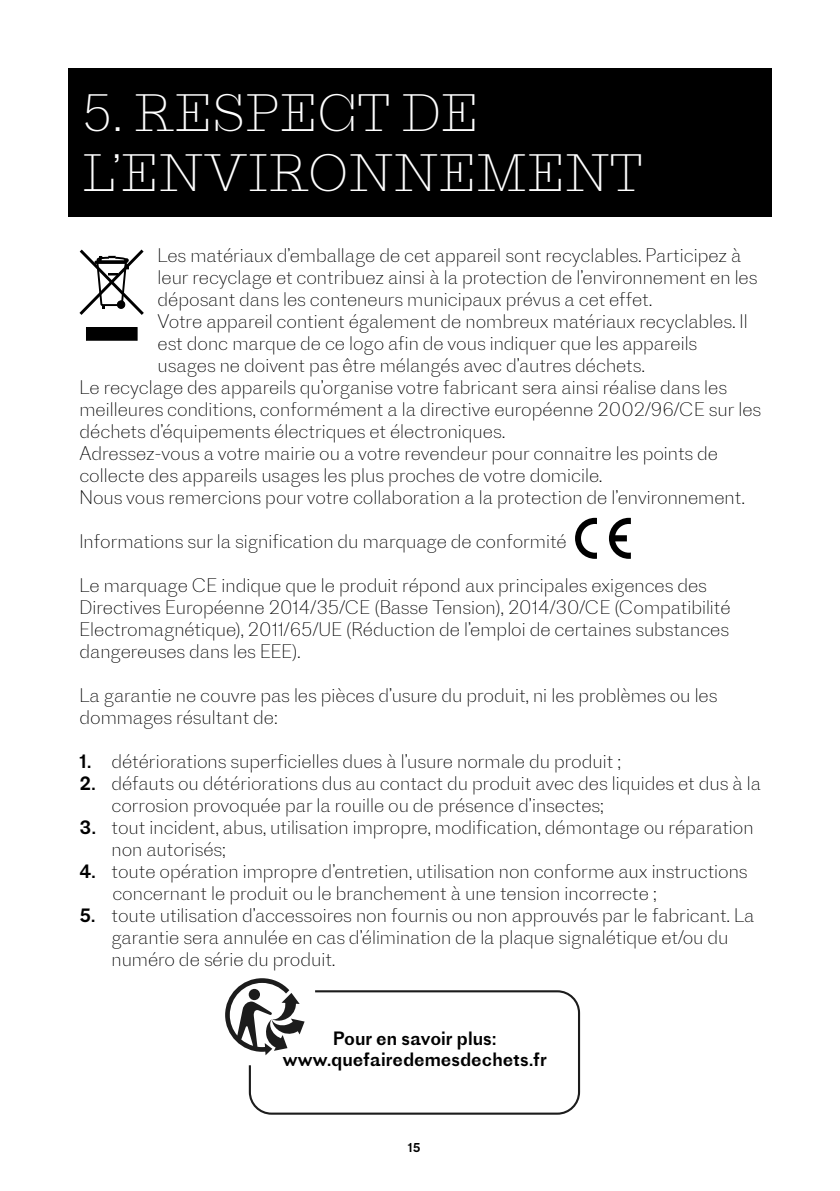
<style>
.page{position:relative;width:840px;height:1191px;background:#fff}
.page>*{position:absolute;margin:0;border:0;box-sizing:border-box;transform-origin:0 0}
.t1{font:200 48px/60px "Proto Slab";letter-spacing:.01em;color:#fff}
.t2{font:200 18px/22px "Proto Grotesk";color:#000}
.t3{font:18px/21.6px "Proto Grotesk";color:#000;text-align:center}
.t4{font:12px "Proto Grotesk";color:#000}
.s1{font-weight:400}
</style>
<div class="page">
<svg style="left:248px;top:990px;width:333px;height:125px"></svg>
<svg style="left:225px;top:978px;width:79px;height:77px"></svg>
<svg style="left:575px;top:518px;width:55px;height:41px"></svg>
<div style="left:86px;top:327px;width:51px;height:13px;background:#000"></div>
<svg style="left:79px;top:249px;width:65px;height:66px"></svg>
<div style="left:68px;top:68px;width:703px;height:149px;background:#000"></div>
<h1 class="t1" style="left:82px;top:82px;width:561px">5. RESPECT DE<br>L’ENVIRONNEMENT</h1>
<p class="t2" style="left:157px;top:244px;width:585px">Les matériaux d’emballage de cet appareil sont recyclables. Participez à</p>
<p class="t2" style="left:157px;top:266px;width:601px">leur recyclage et contribuez ainsi à la protection de l’environnement en les</p>
<p class="t2" style="left:157px;top:288px;width:496px">déposant dans les conteneurs municipaux prévus a cet effet.</p>
<p class="t2" style="left:157px;top:310px;width:591px">Votre appareil contient également de nombreux matériaux recyclables. Il</p>
<p class="t2" style="left:157px;top:332px;width:541px">est donc marque de ce logo afin de vous indiquer que les appareils</p>
<p class="t2" style="left:157px;top:354px;width:489px">usages ne doivent pas être mélangés avec d’autres déchets.</p>
<p class="t2" style="left:79px;top:376px;width:648px">Le recyclage des appareils qu’organise votre fabricant sera ainsi réalise dans les</p>
<p class="t2" style="left:79px;top:398px;width:682px">meilleures conditions, conformément a la directive européenne 2002/96/CE sur les</p>
<p class="t2" style="left:79px;top:420px;width:427px">déchets d’équipements électriques et électroniques.</p>
<p class="t2" style="left:79px;top:442px;width:639px">Adressez-vous a votre mairie ou a votre revendeur pour connaitre les points de</p>
<p class="t2" style="left:79px;top:464px;width:524px">collecte des appareils usages les plus proches de votre domicile.</p>
<p class="t2" style="left:79px;top:486px;width:666px">Nous vous remercions pour votre collaboration a la protection de l’environnement.</p>
<p class="t2" style="left:79px;top:530px;width:488px">Informations sur la signification du marquage de conformité</p>
<p class="t2" style="left:79px;top:574px;width:652px">Le marquage CE indique que le produit répond aux principales exigences des Directives Européenne 2014/35/CE (Basse Tension), 2014/30/CE (Compatibilité Electromagnétique), 2011/65/UE (Réduction de l’emploi de certaines substances dangereuses dans les EEE).</p>
<p class="t2" style="left:79px;top:684px;width:639px">La garantie ne couvre pas les pièces d’usure du produit, ni les problèmes ou les dommages résultant de:</p>
<p class="t2" style="left:79px;top:750px;width:543px"><span class="s1">1.</span> détériorations superficielles dues à l’usure normale du produit ;</p>
<p class="t2" style="left:111px;top:772px;width:650px;text-indent:-32px"><span class="s1">2.</span> défauts ou détériorations dus au contact du produit avec des liquides et dus à la corrosion provoquée par la rouille ou de présence d’insectes;</p>
<p class="t2" style="left:111px;top:815px;width:643px;text-indent:-32px"><span class="s1">3.</span> tout incident, abus, utilisation impropre, modification, démontage ou réparation non autorisés;</p>
<p class="t2" style="left:112px;top:859px;width:636px;text-indent:-33px"><span class="s1">4.</span> toute opération impropre d’entretien, utilisation non conforme aux instructions concernant le produit ou le branchement à une tension incorrecte ;</p>
<p class="t2" style="left:111px;top:903px;width:644px;text-indent:-32px"><span class="s1">5.</span> toute utilisation d’accessoires non fournis ou non approuvés par le fabricant. La garantie sera annulée en cas d’élimination de la plaque signalétique et/ou du numéro de série du produit.</p>
<p class="t3" style="left:283px;top:1027px;width:266px">Pour en savoir plus: www.quefairedemesdechets.fr</p>
<p class="t4" style="left:407px;top:1138px;width:14px">15</p>
</div>
